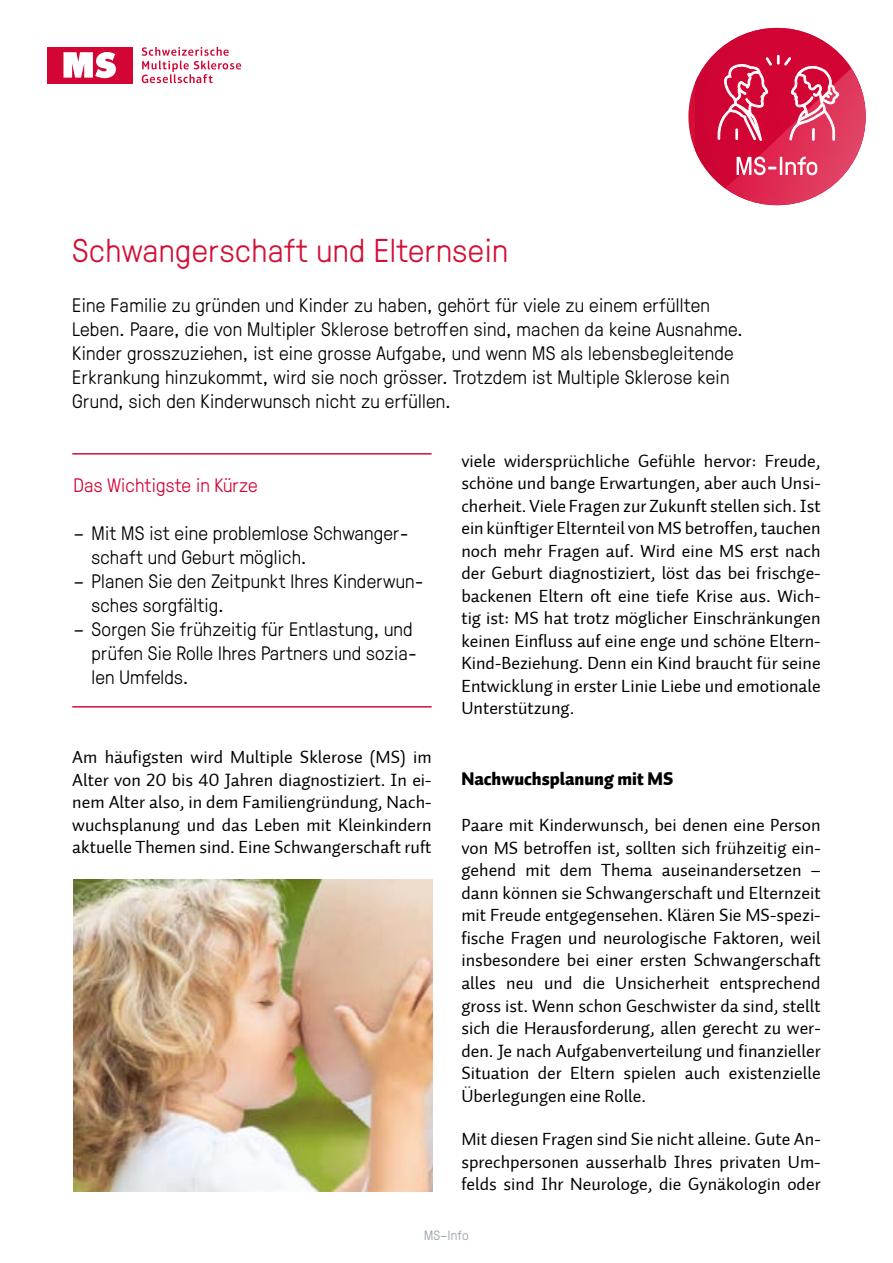
<style>
.page{position:relative;width:893px;height:1263px;background:#fff}
.page>*{position:absolute;margin:0;border:0;box-sizing:border-box;transform-origin:0 0}
.t1{font:300 33px "GT Pressura";letter-spacing:.015em;color:#d30f37}
.t2{font:300 19.5px/24px "GT Pressura";letter-spacing:.015em;color:#000}
.t3{font:300 19.5px "GT Pressura";letter-spacing:.01em;color:#d30535}
.t4{font:18px/22.5px "Auto 2 Regular LF";color:#000;text-align:justify}
.t5{font:18px "Auto 2 Black LF";color:#000}
.t6{font:300 13.5px "GT Pressura";letter-spacing:.015em;color:#949fa7}
</style>
<div class="page">
<svg style="left:695px;top:28px;width:171px;height:177px"></svg>
<div style="left:47px;top:47px;width:85px;height:36px;background:#d30535"></div>
<svg style="left:63px;top:52px;width:53px;height:26px"></svg>
<svg style="left:142px;top:47px;width:99px;height:36px"></svg>
<hr style="left:72px;top:453px;width:360px;height:2px;background:#d30f37">
<hr style="left:72px;top:706px;width:360px;height:2px;background:#d30f37">
<img style="left:74px;top:879px;width:359px;height:312px">
<h1 class="t1" style="left:72px;top:227px;width:437px">Schwangerschaft und Elternsein</h1>
<p class="t2" style="left:72px;top:292px;width:672px">Eine Familie zu gründen und Kinder zu haben, gehört für viele zu einem erfüllten Leben. Paare, die von Multipler Sklerose betroffen sind, machen da keine Ausnahme.<br>Kinder grosszuziehen, ist eine grosse Aufgabe, und wenn MS als lebensbegleitende Erkrankung hinzukommt, wird sie noch grösser. Trotzdem ist Multiple Sklerose kein Grund, sich den Kinderwunsch nicht zu erfüllen.</p>
<p class="t3" style="left:74px;top:471px;width:186px">Das Wichtigste in Kürze</p>
<p class="t2" style="left:92px;top:520px;width:318px;text-indent:-18px">– Mit MS ist eine problemlose Schwanger&shy;schaft und Geburt möglich.</p>
<p class="t2" style="left:92px;top:568px;width:334px;text-indent:-18px">– Planen Sie den Zeitpunkt Ihres Kinderwun&shy;sches sorgfältig.</p>
<p class="t2" style="left:92px;top:616px;width:327px;text-indent:-18px">– Sorgen Sie frühzeitig für Entlastung, und prüfen Sie Rolle Ihres Partners und sozia&shy;len Umfelds.</p>
<p class="t4" style="left:72px;top:746px;width:361px">Am häufigsten wird Multiple Sklerose (MS) im Alter von 20 bis 40 Jahren diagnostiziert. In ei&shy;nem Alter also, in dem Familiengründung, Nach&shy;wuchsplanung und das Leben mit Kleinkindern aktuelle Themen sind. Eine Schwangerschaft ruft</p>
<p class="t4" style="left:461px;top:450px;width:361px">viele widersprüchliche Gefühle hervor: Freude, schöne und bange Erwartungen, aber auch Unsi&shy;cherheit. Viele Fragen zur Zukunft stellen sich. Ist ein künftiger Elternteil von MS betroffen, tauchen noch mehr Fragen auf. Wird eine MS erst nach der Geburt diagnostiziert, löst das bei frischge&shy;backenen Eltern oft eine tiefe Krise aus. Wich&shy;tig ist: MS hat trotz möglicher Einschränkungen keinen Einfluss auf eine enge und schöne Eltern-Kind-Beziehung. Denn ein Kind braucht für seine Entwicklung in erster Linie Liebe und emotionale Unterstützung.</p>
<p class="t5" style="left:461px;top:767px;width:213px">Nachwuchsplanung mit MS</p>
<p class="t4" style="left:461px;top:814px;width:361px">Paare mit Kinderwunsch, bei denen eine Person von MS betroffen ist, sollten sich frühzeitig ein&shy;gehend mit dem Thema auseinandersetzen – dann können sie Schwangerschaft und Elternzeit mit Freude entgegensehen. Klären Sie MS-spezi&shy;fische Fragen und neurologische Faktoren, weil insbesondere bei einer ersten Schwangerschaft alles neu und die Unsicherheit entsprechend gross ist. Wenn schon Geschwister da sind, stellt sich die Herausforderung, allen gerecht zu wer&shy;den. Je nach Aufgabenverteilung und finanzieller Situation der Eltern spielen auch existenzielle Überlegungen eine Rolle.</p>
<p class="t4" style="left:461px;top:1128px;width:361px">Mit diesen Fragen sind Sie nicht alleine. Gute An&shy;sprechpersonen ausserhalb Ihres privaten Um&shy;felds sind Ihr Neurologe, die Gynäkologin oder</p>
<p class="t6" style="left:424px;top:1226px;width:46px">MS–Info</p>
</div>
